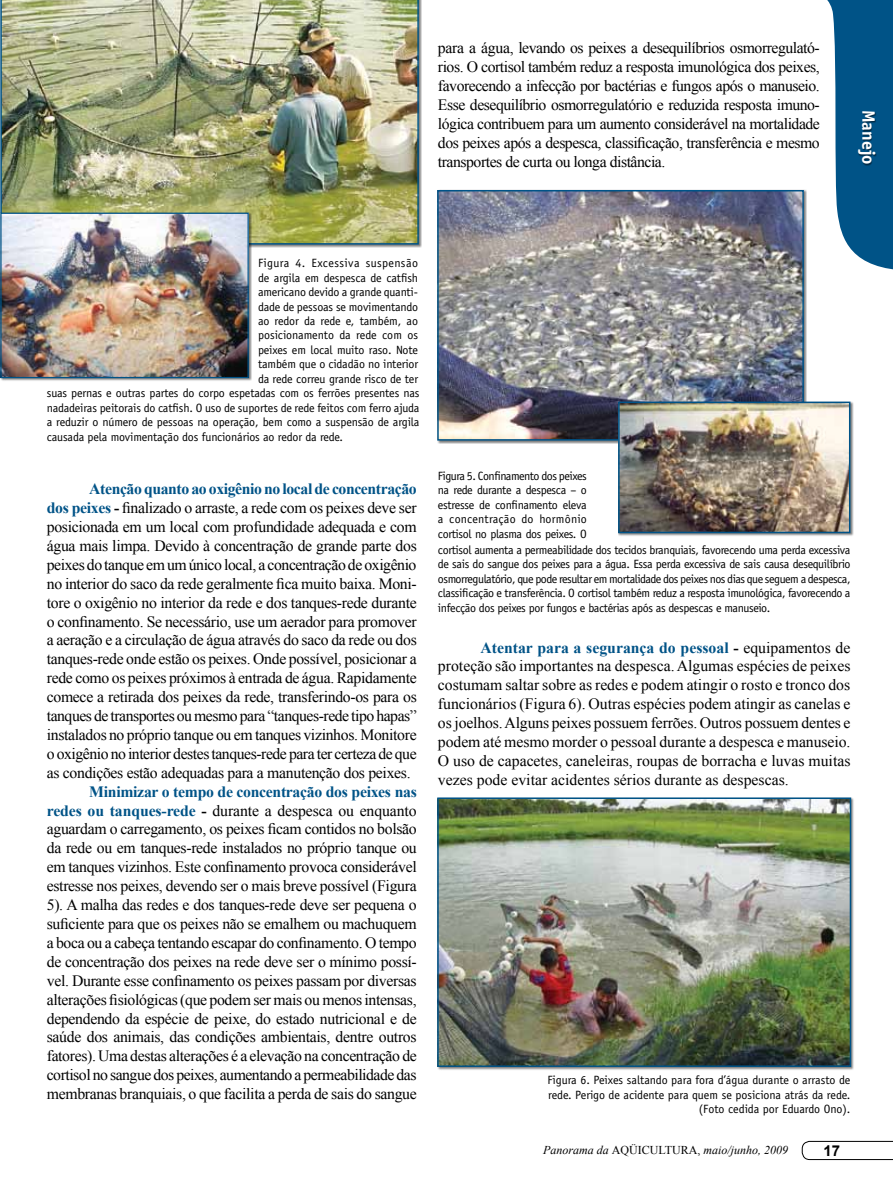
<style>
.page{position:relative;width:893px;height:1191px;background:#fff}
.page>*{position:absolute;margin:0;border:0;box-sizing:border-box;transform-origin:0 0}
.t1{font:700 18px "Officina Sans";color:#fff}
.t2{font:15.75px/18.9px "Times New Roman";letter-spacing:-.02em;color:#000;text-align:justify}
.t3{font:700 15px "Arial";color:#000}
.t4{font:12px/14.4px "Officina Sans";letter-spacing:-.01em;color:#000;text-align:justify}
.t5{font:italic 12px "Times New Roman";color:#000}
.t6{font:12px "Officina Sans";letter-spacing:.035em;color:#000}
.s1{font-weight:700;color:#005387}
.s2{font-weight:700}
.s3{font-style:normal}
</style>
<div class="page">
<svg style="left:802px;top:1141px;width:91px;height:19px"></svg>
<img style="left:0;top:0;width:419px;height:245px">
<div style="left:0;top:212px;width:252px;height:170px;background:#000;opacity:.5"></div>
<img style="left:2px;top:215px;width:245px;height:161px">
<div style="left:0;top:213px;width:249px;height:165px;border:1px solid #005387"></div>
<svg style="left:827px;top:0;width:66px;height:270px"></svg>
<div style="left:858px;top:112px;width:19px;height:54px;background:#000;opacity:.5"></div>
<img style="left:440px;top:193px;width:361px;height:244px">
<div style="left:437px;top:190px;width:367px;height:250px;border:2px solid #005387"></div>
<div style="left:618px;top:401px;width:236px;height:135px;background:#000;opacity:.5"></div>
<img style="left:621px;top:404px;width:226px;height:126px">
<div style="left:618px;top:401px;width:232px;height:132px;border:2px solid #005387"></div>
<div style="left:437px;top:797px;width:418px;height:273px;background:#000;opacity:.5"></div>
<img style="left:440px;top:800px;width:408px;height:264px">
<div style="left:437px;top:797px;width:414px;height:270px;border:2px solid #005387"></div>
<p class="t2" style="left:438px;top:38px;width:383px">para a água, levando os peixes a desequilíbrios osmorregulató&shy;rios. O cortisol também reduz a resposta imunológica dos peixes, favorecendo a infecção por bactérias e fungos após o manuseio.<br>Esse desequilíbrio osmorregulatório e reduzida resposta imuno&shy;lógica contribuem para um aumento considerável na mortalidade dos peixes após a despesca, classificação, transferência e mesmo transportes de curta ou longa distância.</p>
<p class="t1" style="left:880px;top:110px;width:57px;rotate:90deg">Manejo</p>
<p class="t6" style="left:258px;top:256px;width:161px">Figura 4. Excessiva suspensão</p>
<p class="t4" style="left:258px;top:270px;width:162px">de argila em despesca de catfish</p>
<p class="t4" style="left:258px;top:285px;width:162px">americano devido a grande quanti-</p>
<p class="t4" style="left:258px;top:299px;width:162px">dade de pessoas se movimentando</p>
<p class="t4" style="left:258px;top:314px;width:162px">ao redor da rede e, também, ao</p>
<p class="t4" style="left:258px;top:328px;width:162px">posicionamento da rede com os</p>
<p class="t4" style="left:258px;top:342px;width:162px">peixes em local muito raso. Note</p>
<p class="t4" style="left:258px;top:357px;width:162px">também que o cidadão no interior</p>
<p class="t4" style="left:258px;top:371px;width:162px">da rede correu grande risco de ter</p>
<p class="t4" style="left:47px;top:386px;width:374px">suas pernas e outras partes do corpo espetadas com os ferrões presentes nas</p>
<p class="t4" style="left:47px;top:400px;width:374px">nadadeiras peitorais do catfish. O uso de suportes de rede feitos com ferro ajuda</p>
<p class="t4" style="left:47px;top:415px;width:374px">a reduzir o número de pessoas na operação, bem como a suspensão de argila</p>
<p class="t4" style="left:47px;top:429px;width:298px">causada pela movimentação dos funcionários ao redor da rede.</p>
<p class="t2" style="left:47px;top:479px;width:372px;text-indent:43px"><span class="s1">Atenção quanto ao oxigênio no local de concentração dos peixes</span> <span class="s2">-</span> finalizado o arraste, a rede com os peixes deve ser posicionada em um local com profundidade adequada e com água mais limpa. Devido à concentração de grande parte dos peixes do tanque em um único local, a concentração de oxigênio no interior do saco da rede geralmente fica muito baixa. Moni&shy;tore o oxigênio no interior da rede e dos tanques-rede durante o confinamento. Se necessário, use um aerador para promover a aeração e a circulação de água através do saco da rede ou dos tanques-rede onde estão os peixes. Onde possível, posicionar a rede como os peixes próximos à entrada de água. Rapidamente comece a retirada dos peixes da rede, transferindo-os para os tanques de transportes ou mesmo para “tanques-rede tipo hapas” instalados no próprio tanque ou em tanques vizinhos. Monitore o oxigênio no interior destes tanques-rede para ter certeza de que as condições estão adequadas para a manutenção dos peixes.</p>
<p class="t2" style="left:47px;top:781px;width:372px;text-indent:43px"><span class="s1">Minimizar o tempo de concentração dos peixes nas redes ou tanques-rede</span> <span class="s2">-</span> durante a despesca ou enquanto aguardam o carregamento, os peixes ficam contidos no bolsão da rede ou em tanques-rede instalados no próprio tanque ou em tanques vizinhos. Este confinamento provoca considerável estresse nos peixes, devendo ser o mais breve possível (Figura 5). A malha das redes e dos tanques-rede deve ser pequena o suficiente para que os peixes não se emalhem ou machuquem a boca ou a cabeça tentando escapar do confinamento. O tempo de concentração dos peixes na rede deve ser o mínimo possí&shy;vel. Durante esse confinamento os peixes passam por diversas alterações fisiológicas (que podem ser mais ou menos intensas, dependendo da espécie de peixe, do estado nutricional e de saúde dos animais, das condições ambientais, dentre outros fatores). Uma destas alterações é a elevação na concentração de cortisol no sangue dos peixes, aumentando a permeabilidade das membranas branquiais, o que facilita a perda de sais do sangue</p>
<p class="t4" style="left:438px;top:469px;width:150px">Figura 5. Confinamento dos peixes na rede durante a despesca – o estresse de confinamento eleva a concentração do hormônio cortisol no plasma dos peixes. O</p>
<p class="t4" style="left:438px;top:543px;width:414px">cortisol aumenta a permeabilidade dos tecidos branquiais, favorecendo uma perda excessiva de sais do sangue dos peixes para a água. Essa perda excessiva de sais causa desequilíbrio osmorregulatório, que pode resultar em mortalidade dos peixes nos dias que seguem a despesca, classificação e transferência. O cortisol também reduz a resposta imunológica, favorecendo a infecção dos peixes por fungos e bactérias após as despescas e manuseio.</p>
<p class="t2" style="left:438px;top:637px;width:414px;text-indent:43px"><span class="s1">Atentar para a segurança do pessoal</span> <span class="s2">-</span> equipamentos de proteção são importantes na despesca. Algumas espécies de peixes costumam saltar sobre as redes e podem atingir o rosto e tronco dos funcionários (Figura 6). Outras espécies podem atingir as canelas e os joelhos. Alguns peixes possuem ferrões. Outros possuem dentes e podem até mesmo morder o pessoal durante a despesca e manuseio.<br>O uso de capacetes, caneleiras, roupas de borracha e luvas muitas vezes pode evitar acidentes sérios durante as despescas.</p>
<p class="t4" style="left:547px;top:1072px;width:304px;text-align:right">Figura 6. Peixes saltando para fora d’água durante o arrasto de rede. Perigo de acidente para quem se posiciona atrás da rede. (Foto cedida por Eduardo Ono).</p>
<p class="t5" style="left:543px;top:1141px;width:246px">Panorama da <span class="s3">AQÜICULTURA,</span> maio/junho, 2009</p>
<p class="t3" style="left:823px;top:1140px;width:18px">17</p>
</div>
